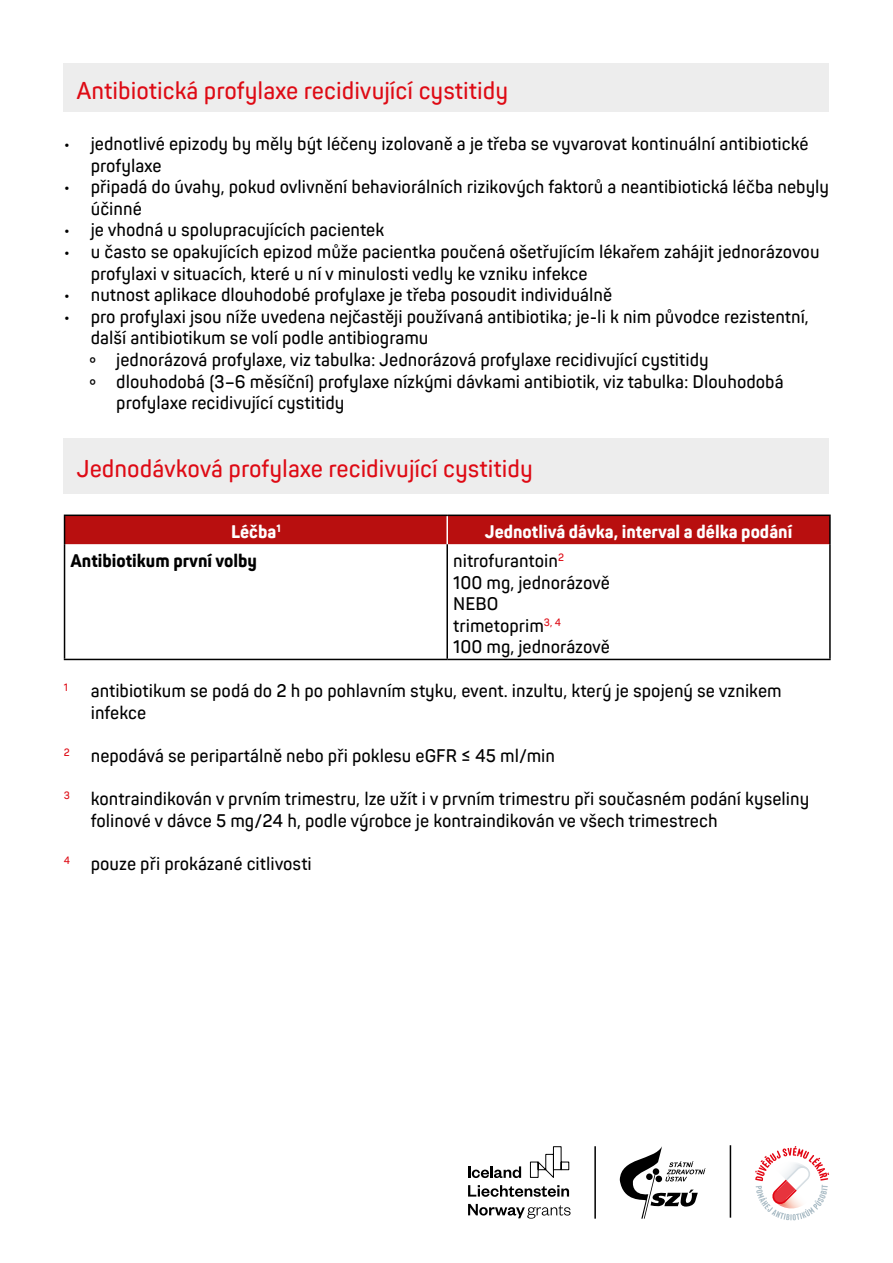
<style>
.page{position:relative;width:893px;height:1263px;background:#fff}
.page>*{position:absolute;margin:0;border:0;box-sizing:border-box;transform-origin:0 0}
.t1{font:600 24px "Panton Narrow";color:#de0a14}
.t2{font:600 18px/21.6px "Panton Narrow";color:#000}
.t3{font:800 18px "Panton Narrow";color:#fff}
.t4{font:800 18px "Panton Narrow";color:#000}
.t5{font:600 10.5px "Panton Narrow";color:#de0a14}
</style>
<div class="page">
<hr style="left:594px;top:1146px;width:2px;height:73px;background:#000">
<svg style="left:529px;top:1146px;width:41px;height:32px"></svg>
<svg style="left:468px;top:1166px;width:53px;height:12px"></svg>
<svg style="left:468px;top:1185px;width:101px;height:12px"></svg>
<svg style="left:468px;top:1204px;width:102px;height:15px"></svg>
<svg style="left:620px;top:1146px;width:86px;height:73px"></svg>
<svg style="left:755px;top:1146px;width:74px;height:74px"></svg>
<hr style="left:730px;top:1145px;width:1px;height:73px;background:#000">
<div style="left:64px;top:64px;width:765px;height:48px;background:#ededed"></div>
<div style="left:64px;top:438px;width:765px;height:55px;background:#ededed"></div>
<hr style="left:64px;top:544px;width:1px;height:115px;background:#000">
<hr style="left:446px;top:544px;width:2px;height:115px;background:#000">
<hr style="left:829px;top:544px;width:2px;height:115px;background:#000">
<hr style="left:64px;top:659px;width:383px;height:1px;background:#000">
<hr style="left:447px;top:659px;width:384px;height:1px;background:#000">
<hr style="left:64px;top:514px;width:383px;height:2px;background:#000">
<div style="left:64px;top:516px;width:765px;height:28px;background:#b80f0f"></div>
<hr style="left:447px;top:514px;width:384px;height:2px;background:#000">
<hr style="left:829px;top:516px;width:2px;height:28px;background:#000">
<h1 class="t1" style="left:77px;top:76px;width:433px">Antibiotická profylaxe recidivující cystitidy</h1>
<p class="t2" style="left:91px;top:133px;width:719px;text-indent:-27px">• jednotlivé epizody by měly být léčeny izolovaně a je třeba se vyvarovat kontinuální antibiotické profylaxe</p>
<p class="t2" style="left:91px;top:176px;width:740px;text-indent:-27px">• připadá do úvahy, pokud ovlivnění behaviorálních rizikových faktorů a neantibiotická léčba nebyly účinné</p>
<p class="t2" style="left:64px;top:219px;width:322px">• je vhodná u spolupracujících pacientek</p>
<p class="t2" style="left:91px;top:241px;width:730px;text-indent:-27px">• u často se opakujících epizod může pacientka poučená ošetřujícím lékařem zahájit jednorázovou profylaxi v situacích, které u ní v minulosti vedly ke vzniku infekce</p>
<p class="t2" style="left:64px;top:284px;width:550px">• nutnost aplikace dlouhodobé profylaxe je třeba posoudit individuálně</p>
<p class="t2" style="left:64px;top:305px;width:747px">• pro profylaxi jsou níže uvedena nejčastěji používaná antibiotika; je-li k nim původce rezistentní,</p>
<p class="t2" style="left:91px;top:327px;width:339px">další antibiotikum se volí podle antibiogramu</p>
<p class="t2" style="left:89px;top:349px;width:621px">° jednorázová profylaxe, viz tabulka: Jednorázová profylaxe recidivující cystitidy</p>
<p class="t2" style="left:89px;top:370px;width:696px">° dlouhodobá (3–6 měsíční) profylaxe nízkými dávkami antibiotik, viz tabulka: Dlouhodobá</p>
<p class="t2" style="left:116px;top:392px;width:230px">profylaxe recidivující cystitidy</p>
<h1 class="t1" style="left:77px;top:453px;width:458px">Jednodávková profylaxe recidivující cystitidy</h1>
<p class="t3" style="left:231px;top:520px;width:51px">Léčba<sup>1</sup></p>
<p class="t3" style="left:485px;top:520px;width:309px">Jednotlivá dávka, interval a délka podání</p>
<p class="t4" style="left:71px;top:549px;width:188px">Antibiotikum první volby</p>
<p class="t2" style="left:453px;top:550px;width:158px">nitrofurantoin<sup>2<br></sup>100 mg, jednorázově<br>NEBO<br>trimetoprim<sup>3,</sup> <sup>4<br></sup>100 mg, jednorázově</p>
<p class="t5" style="left:64px;top:681px;width:6px">1</p>
<p class="t2" style="left:91px;top:680px;width:692px">antibiotikum se podá do 2 h po pohlavním styku, event. inzultu, který je spojený se vznikem infekce</p>
<p class="t2" style="left:64px;top:745px;width:493px"><sup>2</sup> nepodává se peripartálně nebo při poklesu eGFR ≤ 45 ml/min</p>
<p class="t2" style="left:91px;top:788px;width:720px;text-indent:-27px"><sup>3</sup> kontraindikován v prvním trimestru, lze užít i v prvním trimestru při současném podání kyseliny folinové v dávce 5 mg/24 h, podle výrobce je kontraindikován ve všech trimestrech</p>
<p class="t2" style="left:64px;top:853px;width:250px"><sup>4</sup> pouze při prokázané citlivosti</p>
</div>
